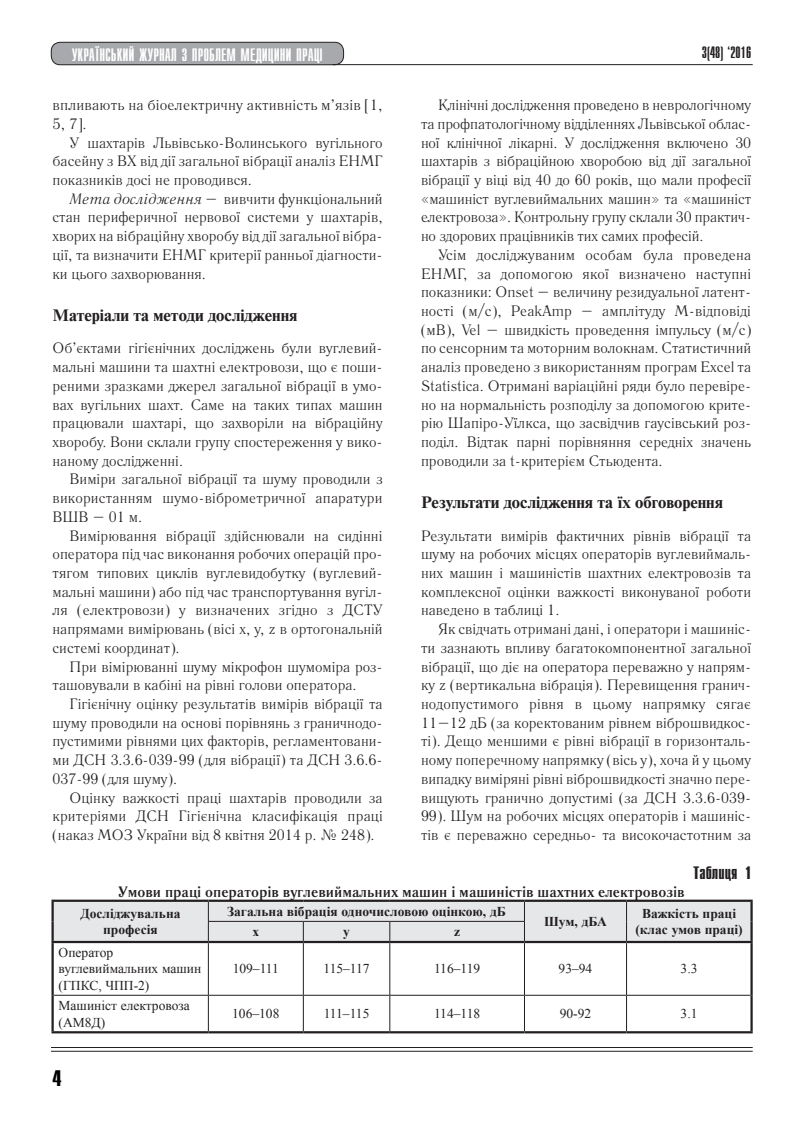
<style>
.page{position:relative;width:808px;height:1127px;background:#fff}
.page>*{position:absolute;margin:0;border:0;box-sizing:border-box;transform-origin:0 0}
.t1{font:22.5px "Compact C Bold Cyrillic";color:#000}
.t2{font:18px "Compact C";color:#fff}
.Table{font:18px "Compact C Bold Cyrillic";color:#231f20}
.Subtitle{font:700 16.5px "Newton 7 C";color:#231f20}
.t3{font:16.5px "Compact C";color:#231f20}
.Text{font:15px/18.8px "Literaturnaya C";color:#231f20;text-align:justify}
.Text_first{font:15px/18.8px "Literaturnaya C";color:#231f20;text-align:justify}
.TableHeader{font:700 15px "Literaturnaya C";color:#231f20}
.Tables_text{font:13.5px/16.2px "Times New Roman";color:#231f20}
.Tables_text-2{font:700 13.5px/16.2px "Times New Roman";color:#231f20;text-align:center}
.s1{font-style:italic}
</style>
<div class="page">
<div style="left:51px;top:42px;width:293px;height:23px;background:#a8a9ad;border-radius:9px"></div>
<div style="left:51px;top:42px;width:293px;height:23px;border:1px solid #231f20;border-radius:9px"></div>
<hr style="left:332px;top:64px;width:421px;height:1px;background:#231f20">
<svg style="left:51px;top:1050px;width:702px;height:1px"></svg>
<hr style="left:51px;top:1047px;width:702px;height:1px;background:#231f20">
<hr style="left:51px;top:1051px;width:702px;height:1px;background:#231f20">
<div style="left:54px;top:902px;width:696px;height:39px;background:#e6e7e9"></div>
<hr style="left:208px;top:943px;width:1px;height:52px;background:#231f20">
<hr style="left:303px;top:943px;width:1px;height:52px;background:#231f20">
<hr style="left:389px;top:943px;width:1px;height:52px;background:#231f20">
<hr style="left:524px;top:943px;width:1px;height:52px;background:#231f20">
<hr style="left:626px;top:943px;width:1px;height:52px;background:#231f20">
<hr style="left:54px;top:995px;width:154px;height:1px;background:#231f20">
<hr style="left:208px;top:995px;width:95px;height:1px;background:#231f20">
<hr style="left:208px;top:995px;width:1px;height:36px;background:#231f20">
<hr style="left:303px;top:995px;width:87px;height:1px;background:#231f20">
<hr style="left:303px;top:995px;width:1px;height:36px;background:#231f20">
<hr style="left:390px;top:995px;width:134px;height:1px;background:#231f20">
<hr style="left:389px;top:995px;width:1px;height:36px;background:#231f20">
<hr style="left:524px;top:995px;width:102px;height:1px;background:#231f20">
<hr style="left:524px;top:995px;width:1px;height:36px;background:#231f20">
<hr style="left:626px;top:995px;width:124px;height:1px;background:#231f20">
<hr style="left:626px;top:995px;width:1px;height:36px;background:#231f20">
<hr style="left:51px;top:943px;width:3px;height:52px;background:#231f20">
<hr style="left:750px;top:943px;width:3px;height:52px;background:#231f20">
<hr style="left:51px;top:995px;width:3px;height:36px;background:#231f20">
<hr style="left:750px;top:995px;width:3px;height:36px;background:#231f20">
<hr style="left:51px;top:1031px;width:157px;height:2px;background:#231f20">
<hr style="left:208px;top:1031px;width:95px;height:2px;background:#231f20">
<hr style="left:303px;top:1031px;width:87px;height:2px;background:#231f20">
<hr style="left:390px;top:1031px;width:134px;height:2px;background:#231f20">
<hr style="left:524px;top:1031px;width:102px;height:2px;background:#231f20">
<hr style="left:626px;top:1031px;width:127px;height:2px;background:#231f20">
<hr style="left:51px;top:899px;width:157px;height:3px;background:#231f20">
<hr style="left:51px;top:902px;width:3px;height:19px;background:#231f20">
<hr style="left:51px;top:921px;width:3px;height:20px;background:#231f20">
<hr style="left:51px;top:941px;width:157px;height:2px;background:#231f20">
<hr style="left:208px;top:899px;width:95px;height:3px;background:#231f20">
<hr style="left:303px;top:899px;width:87px;height:3px;background:#231f20">
<hr style="left:390px;top:899px;width:134px;height:3px;background:#231f20">
<hr style="left:524px;top:899px;width:102px;height:3px;background:#231f20">
<hr style="left:626px;top:899px;width:127px;height:3px;background:#231f20">
<hr style="left:750px;top:902px;width:3px;height:19px;background:#231f20">
<hr style="left:750px;top:921px;width:3px;height:20px;background:#231f20">
<hr style="left:524px;top:941px;width:102px;height:2px;background:#231f20">
<hr style="left:626px;top:941px;width:127px;height:2px;background:#231f20">
<hr style="left:208px;top:941px;width:95px;height:2px;background:#231f20">
<hr style="left:303px;top:941px;width:87px;height:2px;background:#231f20">
<hr style="left:390px;top:941px;width:134px;height:2px;background:#231f20">
<p class="t2" style="left:72px;top:46px;width:253px">УКРАЇНСЬКИЙ ЖУРНАЛ З ПРОБЛЕМ МЕДИЦИНИ ПРАЦІ</p>
<p class="Text" style="left:53px;top:96px;width:332px">впливають на біоелектричну активність м’язів [1,<br>5, 7].</p>
<p class="Text" style="left:53px;top:133px;width:332px;text-indent:17px">У шахтарів Львівсько-Волинського вугільного басейну з ВХ від дії загальної вібрації аналіз ЕНМГ показників досі не проводився.</p>
<p class="Text" style="left:53px;top:189px;width:332px;text-indent:17px"><span class="s1">Мета дослідження</span> – вивчити функціональний стан периферичної нервової системи у шахтарів, хворих на вібраційну хворобу від дії загальної вібра&shy;ції, та визначити ЕНМГ критерії ранньої діагности&shy;ки цього захворювання.</p>
<p class="Subtitle" style="left:53px;top:306px;width:246px">Матеріали та методи дослідження</p>
<p class="Text_first" style="left:53px;top:339px;width:332px">Об’єктами гігієнічних досліджень були вуглевий&shy;мальні машини та шахтні електровози, що є поши&shy;реними зразками джерел загальної вібрації в умо&shy;вах вугільних шахт. Саме на таких типах машин працювали шахтарі, що захворіли на вібраційну хворобу. Вони склали групу спостереження у вико&shy;наному дослідженні.</p>
<p class="Text" style="left:53px;top:470px;width:332px;text-indent:17px">Виміри загальної вібрації та шуму проводили з використанням шумо-віброметричної апаратури ВШВ – 01 м.</p>
<p class="Text" style="left:53px;top:526px;width:332px;text-indent:17px">Вимірювання вібрації здійснювали на сидінні оператора під час виконання робочих операцій про&shy;тягом типових циклів вуглевидобутку (вуглевий&shy;мальні машини) або під час транспортування вугіл&shy;ля (електровози) у визначених згідно з ДСТУ напрямами вимірювань (вісі x, y, z в ортогональній системі координат).</p>
<p class="Text" style="left:53px;top:657px;width:332px;text-indent:17px">При вімірюванні шуму мікрофон шумоміра роз&shy;ташовували в кабіні на рівні голови оператора.</p>
<p class="Text" style="left:53px;top:694px;width:332px;text-indent:17px">Гігієнічну оцінку результатів вимірів вібрації та шуму проводили на основі порівнянь з граничнодо&shy;пустимими рівнями цих факторів, регламентовани&shy;ми ДСН 3.3.6-039-99 (для вібрації) та ДСН 3.6.6- 037-99 (для шуму).</p>
<p class="Text" style="left:53px;top:788px;width:332px;text-indent:17px">Оцінку важкості праці шахтарів проводили за критеріями ДСН Гігієнічна класифікація праці (наказ МОЗ України від 8 квітня 2014 р. № 248).</p>
<p class="t3" style="left:702px;top:44px;width:51px">3(48) ‘2016</p>
<p class="Text" style="left:421px;top:96px;width:332px;text-indent:17px">Клінічні дослідження проведено в неврологічному та профпатологічному відділеннях Львівської облас&shy;ної клінічної лікарні. У дослідження включено 30 шахтарів з вібраційною хворобою від дії загальної вібрації у віці від 40 до 60 років, що мали професії «машиніст вуглевиймальних машин» та «машиніст електровоза». Контрольну групу склали 30 практич&shy;но здорових працівників тих самих професій.</p>
<p class="Text" style="left:421px;top:245px;width:332px;text-indent:17px">Усім досліджуваним особам була проведена ЕНМГ, за допомогою якої визначено наступні показники: Onset – величину резидуальної латент&shy;ності (м/с), PeakAmр – амплітуду М-відповіді (мВ), Vel – швидкість проведення імпульсу (м/с) по сенсорним та моторним волокнам. Статистичний аналіз проведено з використанням програм Excel та Statistica. Отримані варіаційні ряди було перевіре&shy;но на нормальність розподілу за допомогою крите&shy;рію Шапіро-Уїлкса, що засвідчив гаусівський роз&shy;поділ. Відтак парні порівняння середніх значень проводили за t-критерієм Стьюдента.</p>
<p class="Subtitle" style="left:421px;top:493px;width:304px">Результати дослідження та їх обговорення</p>
<p class="Text_first" style="left:421px;top:526px;width:332px">Результати вимірів фактичних рівнів вібрації та шуму на робочих місцях операторів вуглевиймаль&shy;них машин і машиністів шахтних електровозів та комплексної оцінки важкості виконуваної роботи наведено в таблиці 1.</p>
<p class="Text" style="left:421px;top:620px;width:332px;text-indent:17px">Як свідчать отримані дані, і оператори і машиніс&shy;ти зазнають впливу багатокомпонентної загальної вібрації, що діє на оператора переважно у напрям&shy;ку z (вертикальна вібрація). Перевищення гранич&shy;нодопустимого рівня в цьому напрямку сягає 11–12 дБ (за коректованим рівнем віброшвидкос&shy;ті). Дещо меншими є рівні вібрації в горизонталь&shy;ному поперечному напрямку (вісь у), хоча й у цьому випадку виміряні рівні віброшвидкості значно пере&shy;вищують гранично допустимі (за ДСН 3.3.6-039- 99). Шум на робочих місцях операторів і машиніс&shy;тів є переважно середньо- та високочастотним за</p>
<p class="Table" style="left:693px;top:864px;width:60px">Таблиця 1</p>
<p class="TableHeader" style="left:118px;top:883px;width:568px">Умови праці операторів вуглевиймальних машин і машиністів шахтних електровозів</p>
<p class="Tables_text-2" style="left:80px;top:905px;width:102px">Досліджувальна професія</p>
<p class="Tables_text-2" style="left:227px;top:903px;width:280px">Загальна вібрація одночисловою оцінкою, дБ</p>
<p class="Tables_text-2" style="left:642px;top:905px;width:96px">Важкість праці</p>
<p class="Tables_text-2" style="left:544px;top:913px;width:65px">Шум, дБА</p>
<p class="Tables_text-2" style="left:252px;top:923px;width:8px">x</p>
<p class="Tables_text-2" style="left:343px;top:923px;width:8px">y</p>
<p class="Tables_text-2" style="left:454px;top:923px;width:7px">z</p>
<p class="Tables_text-2" style="left:635px;top:921px;width:109px">(клас умов праці)</p>
<p class="Tables_text" style="left:59px;top:944px;width:144px">Оператор вуглевиймальних машин (ГПКС, ЧПП-2)</p>
<p class="Tables_text" style="left:233px;top:960px;width:48px">109–111</p>
<p class="Tables_text" style="left:323px;top:960px;width:48px">115–117</p>
<p class="Tables_text" style="left:434px;top:960px;width:48px">116–119</p>
<p class="Tables_text" style="left:559px;top:960px;width:35px">93–94</p>
<p class="Tables_text" style="left:681px;top:960px;width:18px">3.3</p>
<p class="Tables_text" style="left:59px;top:997px;width:133px">Машиніст електровоза (АМ8Д)</p>
<p class="Tables_text" style="left:232px;top:1005px;width:49px">106–108</p>
<p class="Tables_text" style="left:324px;top:1005px;width:47px">111–115</p>
<p class="Tables_text" style="left:434px;top:1005px;width:48px">114–118</p>
<p class="Tables_text" style="left:560px;top:1005px;width:33px">90-92</p>
<p class="Tables_text" style="left:681px;top:1005px;width:18px">3.1</p>
<p class="t1" style="left:53px;top:1067px;width:11px">4</p>
</div>
